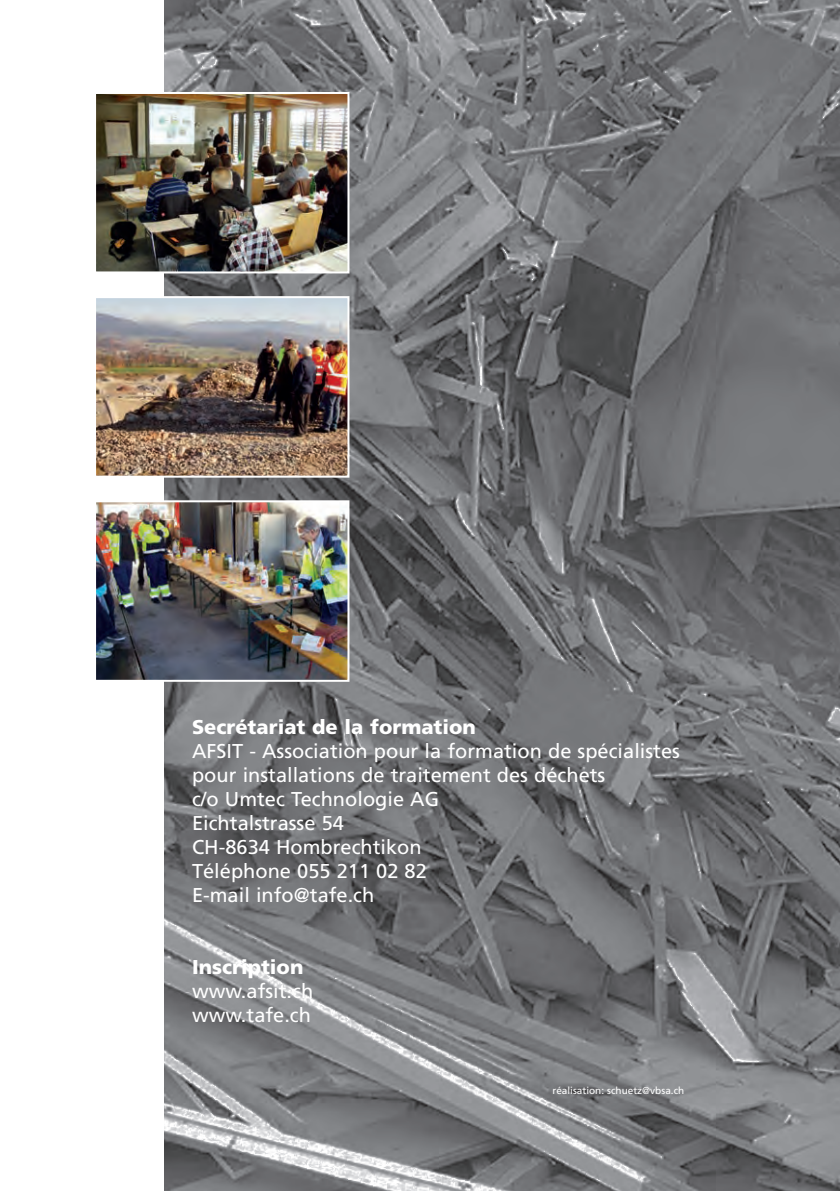
<style>
.page{position:relative;width:840px;height:1191px;background:#fff}
.page>*{position:absolute;margin:0;border:0;box-sizing:border-box;transform-origin:0 0}
.t1{font:20px/24px "Frutiger";color:#fff}
.t2{font:900 20px "Frutiger";color:#fff}
.t3{font:10px "Frutiger";color:#fff}
</style>
<div class="page">
<img style="left:165px;top:0;width:674px;height:1191px">
<img style="left:97px;top:503px;width:249px;height:176px">
<div style="left:94px;top:500px;width:255px;height:182px;border:2px solid #fff"></div>
<img style="left:97px;top:95px;width:249px;height:175px">
<div style="left:94px;top:92px;width:255px;height:181px;border:2px solid #fff"></div>
<img style="left:97px;top:299px;width:249px;height:175px">
<div style="left:94px;top:296px;width:255px;height:181px;border:2px solid #fff"></div>
<p class="t2" style="left:192px;top:714px;width:285px">Secrétariat de la formation</p>
<p class="t1" style="left:192px;top:739px;width:489px">AFSIT - Association pour la formation de spécialistes pour installations de traitement des déchets<br>c/o Umtec Technologie AG<br>Eichtalstrasse 54<br>CH-8634 Hombrechtikon<br>Téléphone 055 211 02 82<br>E-mail info@tafe.ch</p>
<p class="t2" style="left:192px;top:954px;width:113px">Inscription</p>
<p class="t1" style="left:192px;top:979px;width:123px">www.afsit.ch www.tafe.ch</p>
<p class="t3" style="left:552px;top:1084px;width:133px">réalisation: schuetz@vbsa.ch</p>
</div>
